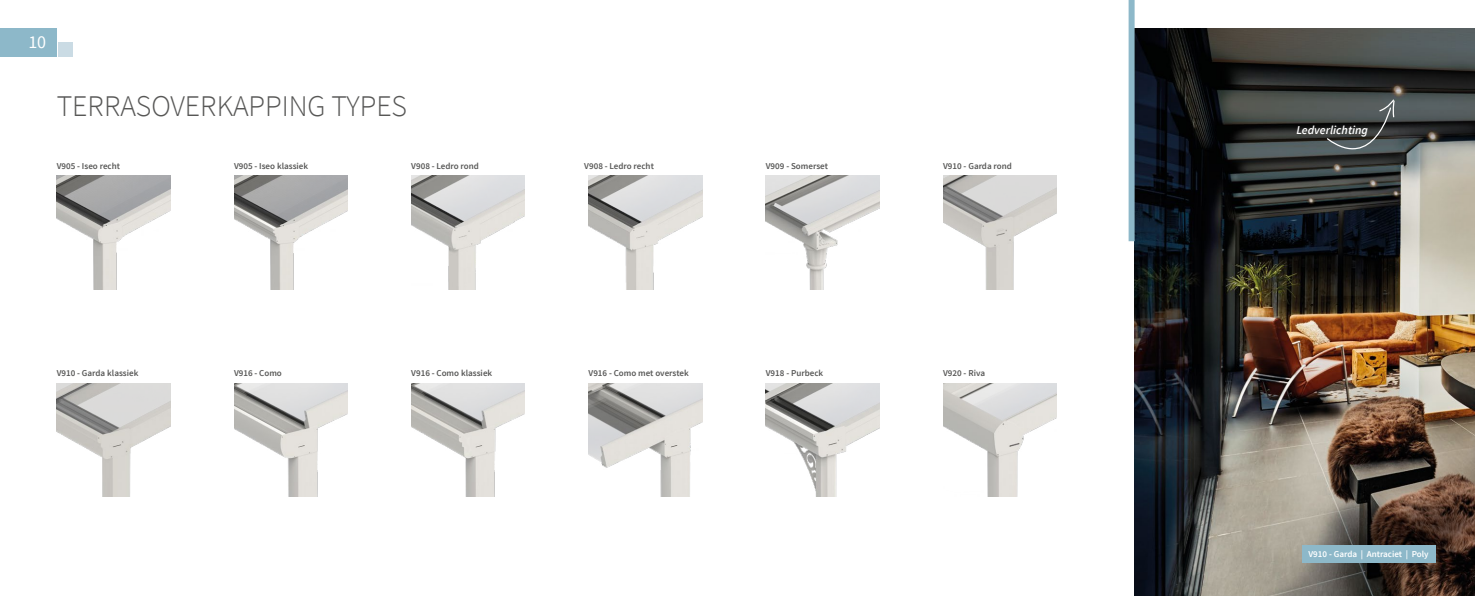
<style>
.page{position:relative;width:1475px;height:596px;background:#fff}
.page>*{position:absolute;margin:0;border:0;box-sizing:border-box;transform-origin:0 0}
.t1{font:300 30px "Source Sans Pro";color:#575756}
.t2{font:18px "Source Sans Pro";color:#fff}
.t3{font:italic 600 12px "Source Sans Pro";color:#fff}
.t4{font:600 9px "Source Sans Pro";color:#575756}
.t5{font:600 9px "Source Sans Pro";color:#fff}
</style>
<div class="page">
<div style="left:0;top:28px;width:57px;height:29px;background:#8db8c9"></div>
<div style="left:59px;top:43px;width:14px;height:14px;background:#cadbe4"></div>
<img style="left:1134px;top:28px;width:340px;height:567px">
<div style="left:1301px;top:544px;width:133px;height:17px;background:#8db8c9"></div>
<img style="left:57px;top:176px;width:113px;height:113px">
<img style="left:234px;top:176px;width:113px;height:113px">
<img style="left:234px;top:383px;width:113px;height:113px">
<img style="left:411px;top:383px;width:113px;height:113px">
<img style="left:411px;top:176px;width:113px;height:113px">
<img style="left:588px;top:176px;width:114px;height:113px">
<img style="left:588px;top:383px;width:114px;height:113px">
<img style="left:765px;top:176px;width:114px;height:113px">
<img style="left:765px;top:383px;width:114px;height:113px">
<img style="left:943px;top:176px;width:113px;height:113px">
<img style="left:57px;top:383px;width:113px;height:113px">
<img style="left:943px;top:383px;width:113px;height:113px">
<div style="left:1128px;top:0;width:6px;height:241px;background:#8db8c9"></div>
<svg style="left:1325px;top:99px;width:69px;height:74px;background:#474c4c"></svg>
<h2 class="t2" style="left:28px;top:31px;width:19px">10</h2>
<h1 class="t1" style="left:57px;top:88px;width:352px">TERRASOVERKAPPING TYPES</h1>
<p class="t4" style="left:57px;top:160px;width:65px">V905 - Iseo recht</p>
<p class="t4" style="left:234px;top:160px;width:76px">V905 - Iseo klassiek</p>
<p class="t4" style="left:411px;top:160px;width:69px">V908 - Ledro rond</p>
<p class="t4" style="left:584px;top:160px;width:71px">V908 - Ledro recht</p>
<p class="t4" style="left:765px;top:160px;width:64px">V909 - Somerset</p>
<p class="t4" style="left:943px;top:160px;width:70px">V910 - Garda rond</p>
<p class="t4" style="left:57px;top:367px;width:83px">V910 - Garda klassiek</p>
<p class="t4" style="left:943px;top:367px;width:43px">V920 - Riva</p>
<p class="t4" style="left:234px;top:367px;width:49px">V916 - Como</p>
<p class="t4" style="left:411px;top:367px;width:82px">V916 - Como klassiek</p>
<p class="t4" style="left:588px;top:367px;width:102px">V916 - Como met overstek</p>
<p class="t4" style="left:765px;top:367px;width:59px">V918 - Purbeck</p>
<h3 class="t3" style="left:1296px;top:122px;width:73px">Ledverlichting</h3>
<p class="t5" style="left:1308px;top:548px;width:122px">V910 - Garda | Antraciet | Poly</p>
</div>
